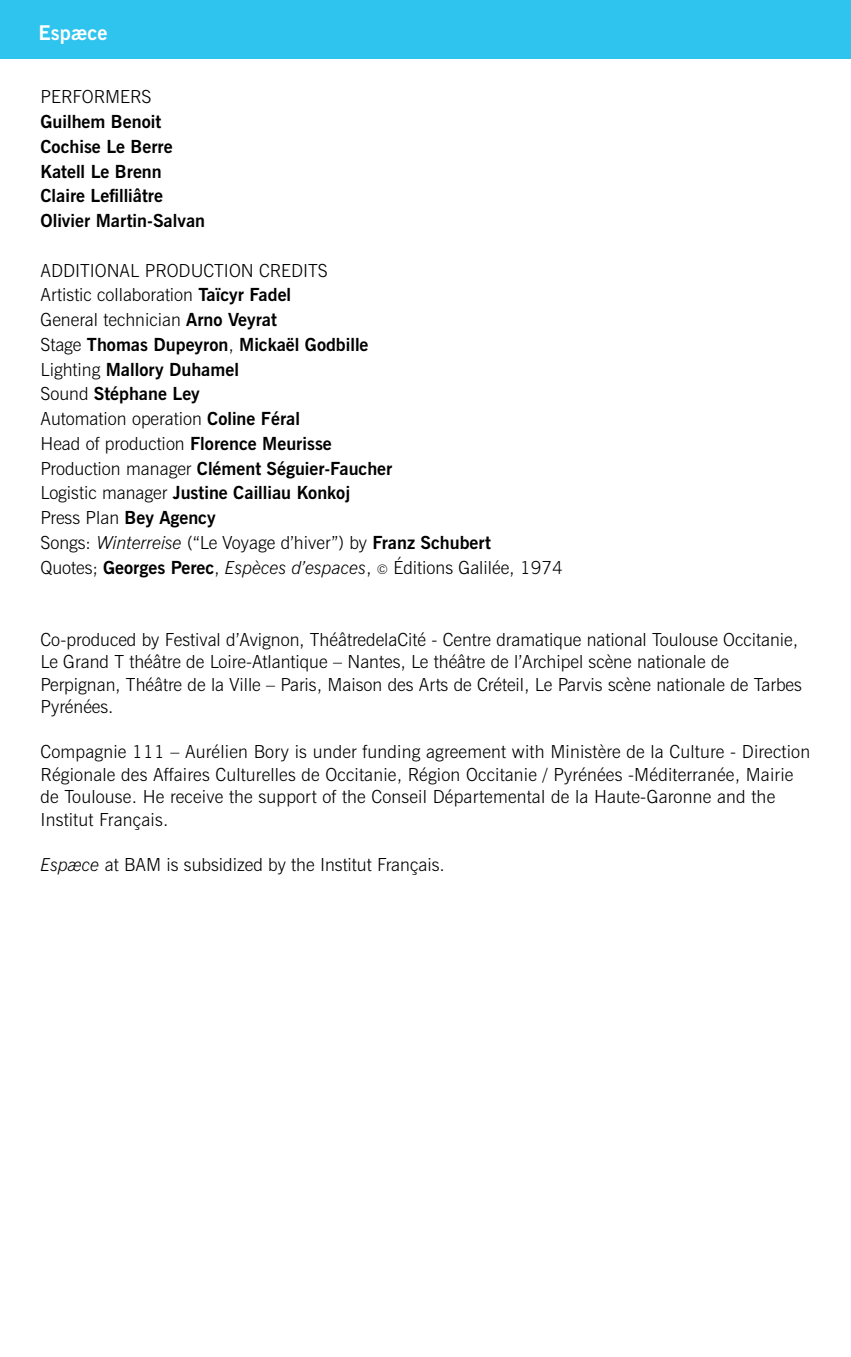
<style>
.page{position:relative;width:851px;height:1357px;background:#fff}
.page>*{position:absolute;margin:0;border:0;box-sizing:border-box;transform-origin:0 0}
.t1{font:700 20.25px "News Gothic BT";letter-spacing:.01em;color:#fff}
.t2{font:300 18px/24.8px "News Gothic BT";color:#000}
.t3{font:700 18px/24.8px "News Gothic BT";color:#000}
.s1{font-weight:700}
.s2{font-style:italic}
.s3{font-size:13.5px}
</style>
<div class="page">
<div style="left:0;top:0;width:850px;height:59px;background:#2fc4ee"></div>
<p class="t1" style="left:38px;top:20px;width:71px">Espæce</p>
<p class="t2" style="left:40px;top:84px;width:112px">PERFORMERS</p>
<p class="t3" style="left:40px;top:109px;width:166px">Guilhem Benoit<br>Cochise Le Berre<br>Katell Le Brenn<br>Claire Lefilliâtre<br>Olivier Martin-Salvan</p>
<p class="t2" style="left:40px;top:258px;width:523px">ADDITIONAL PRODUCTION CREDITS<br>Artistic collaboration <span class="s1">Taïcyr Fadel<br></span>General technician <span class="s1">Arno Veyrat<br></span>Stage <span class="s1">Thomas Dupeyron</span>, <span class="s1">Mickaël Godbille<br></span>Lighting <span class="s1">Mallory Duhamel<br></span>Sound <span class="s1">Stéphane Ley<br></span>Automation operation <span class="s1">Coline Féral<br></span>Head of production <span class="s1">Florence Meurisse<br></span>Production manager <span class="s1">Clément Séguier-Faucher<br></span>Logistic manager <span class="s1">Justine Cailliau Konkoj<br></span>Press Plan <span class="s1">Bey Agency<br></span>Songs: <span class="s2">Winterreise</span> (“Le Voyage d’hiver”) by <span class="s1">Franz Schubert<br></span>Quotes; <span class="s1">Georges Perec</span>, <span class="s2">Espèces d’espaces</span>, <span class="s3">©</span> Éditions Galilée, 1974</p>
<p class="t2" style="left:41px;top:628px;width:762px;line-height:22.5px">Co-produced by Festival d’Avignon, ThéâtredelaCité - Centre dramatique national Toulouse Occitanie, Le Grand T théâtre de Loire-Atlantique – Nantes, Le théâtre de l’Archipel scène nationale de Perpignan, Théâtre de la Ville – Paris, Maison des Arts de Créteil, Le Parvis scène nationale de Tarbes Pyrénées.</p>
<p class="t2" style="left:41px;top:740px;width:771px;line-height:22.5px">Compagnie 111 – Aurélien Bory is under funding agreement with Ministère de la Culture - Direction Régionale des Affaires Culturelles de Occitanie, Région Occitanie / Pyrénées -Méditerranée, Mairie de Toulouse. He receive the support of the Conseil Départemental de la Haute-Garonne and the Institut Français.</p>
<p class="t2" style="left:41px;top:852px;width:406px"><span class="s2">Espæce</span> at BAM is subsidized by the Institut Français.</p>
</div>
